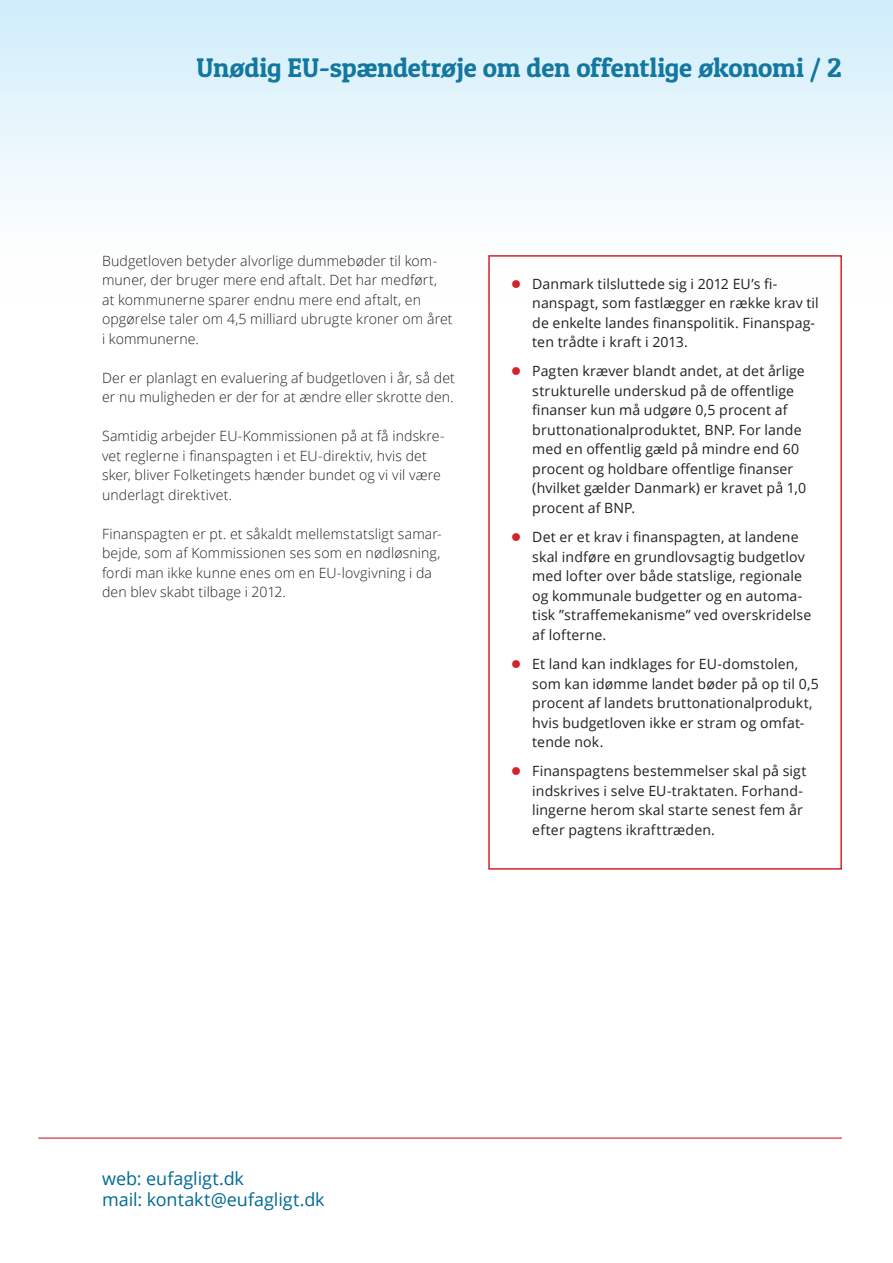
<style>
.page{position:relative;width:893px;height:1263px;background:#fff}
.page>*{position:absolute;margin:0;border:0;box-sizing:border-box;transform-origin:0 0}
.t1{font:27px "Patua One";letter-spacing:-.005em;color:#1377a0}
.MR{font:18px/21px "Open Sans";letter-spacing:-.005em;color:#006a96}
.t2{font:14.1px/19.5px "Open Sans";letter-spacing:.01em;color:#231f20}
.t3{font:300 14.1px/19.5px "Open Sans";letter-spacing:.01em;color:#231f20}
</style>
<div class="page">
<svg style="left:0;top:0;width:893px;height:202px"></svg>
<div style="left:488px;top:255px;width:354px;height:615px;border:2px solid #d1232a"></div>
<hr style="left:38px;top:1137px;width:804px;height:2px;background:#d1232a">
<p class="t1" style="left:196px;top:51px;width:647px">Unødig EU-spændetrøje om den offentlige økonomi / 2</p>
<p class="t3" style="left:102px;top:251px;width:352px">Budgetloven betyder alvorlige dummebøder til kom&shy;muner, der bruger mere end aftalt. Det har medført, at kommunerne sparer endnu mere end aftalt, en opgørelse taler om 4,5 milliard ubrugte kroner om året i kommunerne.</p>
<p class="t3" style="left:102px;top:368px;width:354px">Der er planlagt en evaluering af budgetloven i år, så det er nu muligheden er der for at ændre eller skrotte den.</p>
<p class="t3" style="left:102px;top:426px;width:344px">Samtidig arbejder EU-Kommissionen på at få indskre&shy;vet reglerne i finanspagten i et EU-direktiv, hvis det sker, bliver Folketingets hænder bundet og vi vil være underlagt direktivet.</p>
<p class="t3" style="left:102px;top:524px;width:341px">Finanspagten er pt. et såkaldt mellemstatsligt samar&shy;bejde, som af Kommissionen ses som en nødløsning, fordi man ikke kunne enes om en EU-lovgivning i da den blev skabt tilbage i 2012.</p>
<p class="t2" style="left:532px;top:273px;width:288px">Danmark tilsluttede sig i 2012 EU’s fi&shy;nanspagt, som fastlægger en række krav til de enkelte landes finanspolitik. Finanspag&shy;ten trådte i kraft i 2013.</p>
<p class="t2" style="left:532px;top:361px;width:275px">Pagten kræver blandt andet, at det årlige strukturelle underskud på de offentlige finanser kun må udgøre 0,5 procent af bruttonationalproduktet, BNP. For lande med en offentlig gæld på mindre end 60 procent og holdbare offentlige finanser (hvilket gælder Danmark) er kravet på 1,0 procent af BNP.</p>
<p class="t2" style="left:532px;top:527px;width:280px">Det er et krav i finanspagten, at landene skal indføre en grundlovsagtig budgetlov med lofter over både statslige, regionale og kommunale budgetter og en automa&shy;tisk ”straffemekanisme” ved overskridelse af lofterne.</p>
<p class="t2" style="left:532px;top:654px;width:288px">Et land kan indklages for EU-domstolen, som kan idømme landet bøder på op til 0,5 procent af landets bruttonationalprodukt, hvis budgetloven ikke er stram og omfat&shy;tende nok.</p>
<p class="t2" style="left:532px;top:761px;width:276px">Finanspagtens bestemmelser skal på sigt indskrives i selve EU-traktaten. Forhand&shy;lingerne herom skal starte senest fem år efter pagtens ikrafttræden.</p>
<p class="MR" style="left:102px;top:1167px;width:224px">web: eufagligt.dk<br>mail: kontakt@eufagligt.dk</p>
</div>
